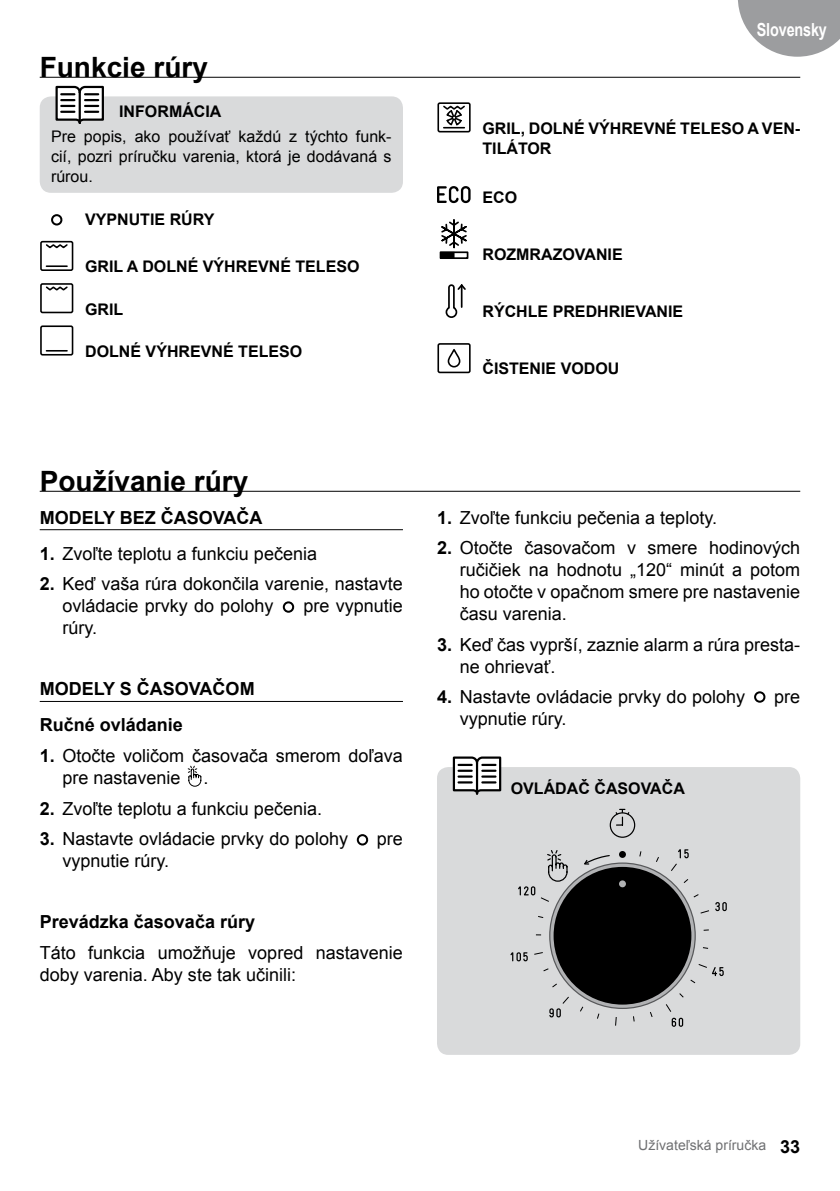
<style>
.page{position:relative;width:840px;height:1191px;background:#fff}
.page>*{position:absolute;margin:0;border:0;box-sizing:border-box;transform-origin:0 0}
.t1{font:700 28px "Arial";color:#000}
.t2{font:18px/22px "Arial";color:#000}
.t3{font:700 18px/36.2px "Arial";color:#000}
.t4{font:700 18px "Arial";letter-spacing:-.01em;color:#fff;scale:.8 1}
.t5{font:700 16px/20px "Arial";color:#000}
.t6{font:16px/20px "Arial";color:#000;text-align:justify}
.t7{font:14px "Arial";color:#6f7072}
.s1{font-weight:700}
.s2{font-weight:700;font-size:18px;color:#000}
</style>
<div class="page">
<svg style="left:738px;top:0;width:101px;height:57px"></svg>
<div style="left:437px;top:767px;width:362px;height:287px;background:#d9dadb;border-radius:11px"></div>
<svg style="left:452px;top:756px;width:50px;height:39px"></svg>
<hr style="left:475px;top:763px;width:3px;height:30px;background:#000">
<hr style="left:40px;top:77px;width:759px;height:1px;background:#000">
<div style="left:51px;top:214px;width:11px;height:11px;border:2px solid #000;border-radius:50%"></div>
<div style="left:40px;top:241px;width:33px;height:30px;border:2px solid #000;border-radius:2px"></div>
<hr style="left:46px;top:265px;width:21px;height:2px;background:#000">
<svg style="left:44px;top:243px;width:25px;height:6px"></svg>
<div style="left:40px;top:283px;width:33px;height:30px;border:2px solid #000;border-radius:2px"></div>
<svg style="left:44px;top:285px;width:25px;height:6px"></svg>
<div style="left:40px;top:325px;width:33px;height:30px;border:2px solid #000;border-radius:2px"></div>
<svg style="left:46px;top:350px;width:21px;height:1px"></svg>
<svg style="left:437px;top:102px;width:34px;height:31px"></svg>
<svg style="left:437px;top:186px;width:33px;height:17px"></svg>
<svg style="left:439px;top:219px;width:30px;height:40px"></svg>
<div style="left:440px;top:252px;width:14px;height:6px;background:#000"></div>
<svg style="left:445px;top:285px;width:21px;height:32px"></svg>
<div style="left:437px;top:343px;width:33px;height:30px;border:2px solid #000;border-radius:2px"></div>
<div style="left:447px;top:349px;width:13px;height:18px;border:2px solid #000;border-radius:6px"></div>
<hr style="left:40px;top:491px;width:759px;height:1px;background:#000">
<hr style="left:40px;top:529px;width:363px;height:1px;background:#000">
<hr style="left:40px;top:701px;width:363px;height:1px;background:#000">
<div style="left:282px;top:601px;width:12px;height:12px;border:2px solid #000;border-radius:50%"></div>
<svg style="left:187px;top:765px;width:14px;height:22px"></svg>
<div style="left:356px;top:834px;width:12px;height:11px;border:2px solid #000;border-radius:50%"></div>
<div style="left:753px;top:691px;width:12px;height:11px;border:2px solid #000;border-radius:50%"></div>
<svg style="left:552px;top:983px;width:5px;height:5px"></svg>
<svg style="left:543px;top:968px;width:6px;height:4px"></svg>
<svg style="left:584px;top:855px;width:26px;height:10px"></svg>
<svg style="left:618px;top:851px;width:7px;height:7px"></svg>
<div style="left:609px;top:812px;width:26px;height:26px;border:1px solid #000;border-radius:50%"></div>
<svg style="left:614px;top:809px;width:16px;height:16px"></svg>
<svg style="left:510px;top:952px;width:17px;height:9px"></svg>
<svg style="left:671px;top:849px;width:17px;height:22px"></svg>
<svg style="left:692px;top:894px;width:34px;height:20px"></svg>
<svg style="left:689px;top:963px;width:34px;height:21px"></svg>
<svg style="left:664px;top:992px;width:20px;height:34px"></svg>
<svg style="left:615px;top:1017px;width:2px;height:9px"></svg>
<svg style="left:549px;top:996px;width:20px;height:21px"></svg>
<svg style="left:534px;top:952px;width:9px;height:3px"></svg>
<svg style="left:518px;top:850px;width:50px;height:52px"></svg>
<svg style="left:549px;top:863px;width:145px;height:145px;background:#97989a"></svg>
<div style="left:553px;top:867px;width:138px;height:137px;background:#000;border-radius:50%"></div>
<svg style="left:618px;top:880px;width:7px;height:7px"></svg>
<div style="left:40px;top:96px;width:363px;height:97px;background:#d9dadb;border-radius:11px"></div>
<svg style="left:54px;top:85px;width:51px;height:39px"></svg>
<hr style="left:79px;top:92px;width:2px;height:31px;background:#000">
<h1 class="t1" style="left:40px;top:48px;width:170px">Funkcie rúry</h1>
<p class="t5" style="left:119px;top:101px;width:104px">INFORMÁCIA</p>
<p class="t6" style="left:51px;top:127px;width:342px">Pre popis, ako používať každú z týchto funk&shy;cií, pozri príručku varenia, ktorá je dodávaná s rúrou.</p>
<p class="t5" style="left:85px;top:210px;width:131px">VYPNUTIE RÚRY</p>
<p class="t5" style="left:85px;top:257px;width:276px">GRIL A DOLNÉ VÝHREVNÉ TELESO</p>
<p class="t5" style="left:85px;top:299px;width:40px">GRIL</p>
<p class="t5" style="left:85px;top:342px;width:218px">DOLNÉ VÝHREVNÉ TELESO</p>
<p class="t4" style="left:756px;top:18px;width:89px">Slovensky</p>
<p class="t5" style="left:482px;top:119px;width:319px">GRIL, DOLNÉ VÝHREVNÉ TELESO A VEN-<br>TILÁTOR</p>
<p class="t5" style="left:482px;top:188px;width:36px">ECO</p>
<p class="t5" style="left:482px;top:245px;width:142px">ROZMRAZOVANIE</p>
<p class="t5" style="left:482px;top:302px;width:202px">RÝCHLE PREDHRIEVANIE</p>
<p class="t5" style="left:482px;top:359px;width:138px">ČISTENIE VODOU</p>
<h1 class="t1" style="left:40px;top:462px;width:210px">Používanie rúry</h1>
<p class="t3" style="left:40px;top:500px;width:224px">MODELY BEZ ČASOVAČA</p>
<p class="t2" style="left:40px;top:542px;width:279px"><span class="s1">1.</span> Zvoľte teplotu a funkciu pečenia</p>
<p class="t2" style="left:62px;top:573px;width:342px;text-indent:-23px"><span class="s1">2.</span> Keď vaša rúra dokončila varenie, nastavte ovládacie prvky do polohy</p>
<p class="t2" style="left:303px;top:595px;width:101px">pre vypnutie</p>
<p class="t2" style="left:62px;top:617px;width:36px">rúry.</p>
<p class="t3" style="left:40px;top:671px;width:216px">MODELY S ČASOVAČOM<br>Ručné ovládanie</p>
<p class="t2" style="left:62px;top:745px;width:342px;text-indent:-23px"><span class="s1">1.</span> Otočte voličom časovača smerom doľava pre nastavenie</p>
<p class="t2" style="left:203px;top:767px;width:7px">.</p>
<p class="t2" style="left:40px;top:797px;width:284px"><span class="s1">2.</span> Zvoľte teplotu a funkciu pečenia.</p>
<p class="t2" style="left:40px;top:828px;width:309px"><span class="s1">3.</span> Nastavte ovládacie prvky do polohy</p>
<p class="t2" style="left:377px;top:828px;width:28px">pre</p>
<p class="t2" style="left:62px;top:850px;width:108px">vypnutie rúry.</p>
<p class="t3" style="left:40px;top:904px;width:217px">Prevádzka časovača rúry</p>
<p class="t2" style="left:40px;top:941px;width:364px">Táto funkcia umožňuje vopred nastavenie doby varenia. Aby ste tak učinili:</p>
<p class="t2" style="left:437px;top:506px;width:281px"><span class="s1">1.</span> Zvoľte funkciu pečenia a teploty.</p>
<p class="t2" style="left:459px;top:537px;width:342px;text-align:justify;text-indent:-23px"><span class="s1">2.</span> Otočte časovačom v smere hodinových ručičiek na hodnotu „120“ minút a potom ho otočte v opačnom smere pre nastavenie času varenia.</p>
<p class="t2" style="left:459px;top:633px;width:342px;text-indent:-23px"><span class="s1">3.</span> Keď čas vyprší, zaznie alarm a rúra presta&shy;ne ohrievať.</p>
<p class="t2" style="left:437px;top:686px;width:309px"><span class="s1">4.</span> Nastavte ovládacie prvky do polohy</p>
<p class="t2" style="left:773px;top:686px;width:28px">pre</p>
<p class="t2" style="left:459px;top:708px;width:108px">vypnutie rúry.</p>
<p class="t5" style="left:510px;top:779px;width:175px">OVLÁDAČ ČASOVAČA</p>
<p class="t7" style="left:638px;top:1136px;width:163px">Užívateľská príručka <span class="s2">33</span></p>
</div>
